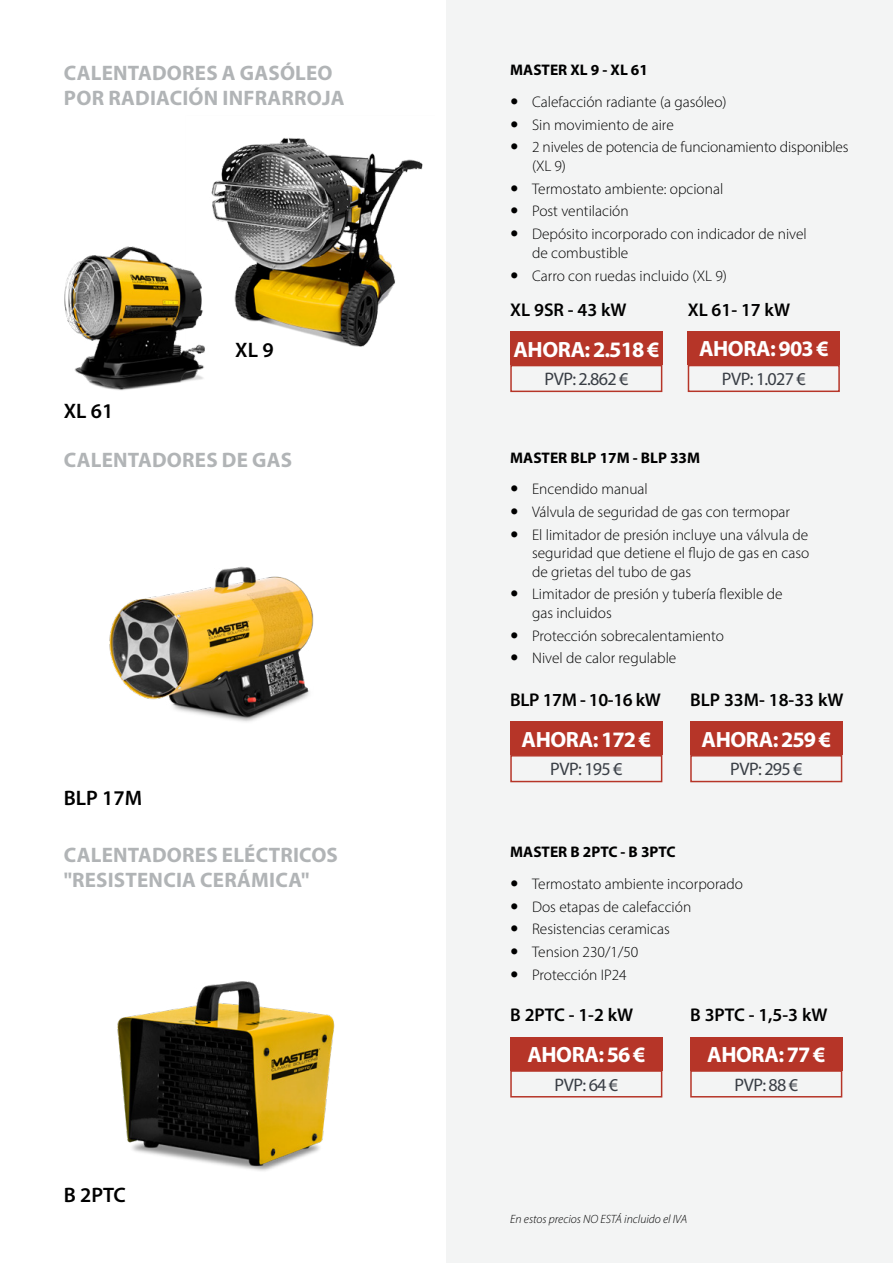
<style>
.page{position:relative;width:893px;height:1263px;background:#fff}
.page>*{position:absolute;margin:0;border:0;box-sizing:border-box;transform-origin:0 0}
.t1{font:700 22.2px "Myriad Pro";letter-spacing:-.02em;color:#fff}
.t2{font:700 21px/25.5px "Myriad Pro";letter-spacing:.01em;color:#b1b4b6}
.t3{font:600 21px "Myriad Pro";color:#000}
.t4{font:600 18.45px "Myriad Pro";color:#000}
.t5{font:600 18.45px "Myriad Pro";letter-spacing:-.02em;color:#000}
.t6{font:18.15px "Myriad Pro";letter-spacing:-.02em;color:#393e45}
.t7{font:300 15.3px/22.8px "Myriad Pro";color:#000}
.t8{font:700 15.3px "Myriad Pro";color:#000}
.t9{font:italic 300 12px "Myriad Pro";color:#000}
</style>
<div class="page">
<div style="left:446px;top:0;width:447px;height:1263px;background:#f3f4f4"></div>
<div style="left:510px;top:365px;width:152px;height:27px;border:2px solid #b63528"></div>
<div style="left:510px;top:332px;width:152px;height:33px;background:#b63528"></div>
<div style="left:510px;top:755px;width:152px;height:27px;border:2px solid #b63528"></div>
<div style="left:510px;top:722px;width:152px;height:33px;background:#b63528"></div>
<div style="left:688px;top:365px;width:152px;height:27px;border:2px solid #b63528"></div>
<div style="left:688px;top:331px;width:152px;height:34px;background:#b63528"></div>
<div style="left:690px;top:755px;width:152px;height:27px;border:2px solid #b63528"></div>
<div style="left:690px;top:722px;width:152px;height:33px;background:#b63528"></div>
<div style="left:510px;top:1070px;width:152px;height:27px;border:2px solid #b63528"></div>
<div style="left:510px;top:1037px;width:152px;height:33px;background:#b63528"></div>
<div style="left:690px;top:1070px;width:152px;height:27px;border:2px solid #b63528"></div>
<div style="left:690px;top:1037px;width:152px;height:33px;background:#b63528"></div>
<img style="left:211px;top:138px;width:212px;height:209px">
<img style="left:64px;top:240px;width:174px;height:151px">
<img style="left:109px;top:566px;width:205px;height:156px">
<img style="left:117px;top:981px;width:218px;height:190px">
<h2 class="t2" style="left:64px;top:59px;width:282px">CALENTADORES A GASÓLEO<br>POR RADIACIÓN INFRARROJA</h2>
<h2 class="t3" style="left:64px;top:398px;width:51px">XL 61</h2>
<h2 class="t3" style="left:235px;top:336px;width:40px">XL 9</h2>
<h2 class="t2" style="left:64px;top:446px;width:230px">CALENTADORES DE GAS</h2>
<h2 class="t3" style="left:64px;top:784px;width:80px">BLP 17M</h2>
<h2 class="t2" style="left:64px;top:841px;width:276px">CALENTADORES ELÉCTRICOS "RESISTENCIA CERÁMICA"</h2>
<h2 class="t3" style="left:64px;top:1182px;width:64px">B 2PTC</h2>
<p class="t8" style="left:510px;top:60px;width:139px">MASTER XL 9 - XL 61</p>
<p class="t7" style="left:532px;top:90px;width:318px">Calefacción radiante (a gasóleo)<br>Sin movimiento de aire<br>2 niveles de potencia de funcionamiento disponibles</p>
<p class="t7" style="left:532px;top:154px;width:276px">(XL 9)<br>Termostato ambiente: opcional<br>Post ventilación<br>Depósito incorporado con indicador de nivel</p>
<p class="t7" style="left:532px;top:241px;width:196px">de combustible<br>Carro con ruedas incluido (XL 9)</p>
<p class="t4" style="left:510px;top:298px;width:118px">XL 9SR - 43 kW</p>
<p class="t4" style="left:688px;top:298px;width:104px">XL 61- 17 kW</p>
<h1 class="t1" style="left:513px;top:335px;width:147px">AHORA: 2.518 €</h1>
<h1 class="t1" style="left:699px;top:334px;width:131px">AHORA: 903 €</h1>
<p class="t6" style="left:544px;top:368px;width:85px">PVP: 2.862 €</p>
<p class="t6" style="left:722px;top:368px;width:85px">PVP: 1.027 €</p>
<p class="t8" style="left:510px;top:447px;width:191px">MASTER BLP 17M - BLP 33M</p>
<p class="t7" style="left:532px;top:477px;width:278px">Encendido manual<br>Válvula de seguridad de gas con termopar<br>El limitador de presión incluye una válvula de</p>
<p class="t7" style="left:532px;top:544px;width:279px;line-height:18.5px">seguridad que detiene el flujo de gas en caso de grietas del tubo de gas</p>
<p class="t7" style="left:532px;top:585px;width:252px;line-height:18.5px">Limitador de presión y tubería flexible de gas incluidos</p>
<p class="t7" style="left:532px;top:624px;width:193px">Protección sobrecalentamiento<br>Nivel de calor regulable</p>
<p class="t5" style="left:510px;top:688px;width:152px">BLP 17M - 10-16 kW</p>
<p class="t4" style="left:690px;top:688px;width:155px">BLP 33M- 18-33 kW</p>
<h1 class="t1" style="left:522px;top:725px;width:131px">AHORA: 172 €</h1>
<h1 class="t1" style="left:702px;top:725px;width:131px">AHORA: 259 €</h1>
<p class="t6" style="left:550px;top:758px;width:74px">PVP: 195 €</p>
<p class="t6" style="left:730px;top:758px;width:74px">PVP: 295 €</p>
<p class="t8" style="left:510px;top:842px;width:167px">MASTER B 2PTC - B 3PTC</p>
<p class="t7" style="left:532px;top:872px;width:212px">Termostato ambiente incorporado<br>Dos etapas de calefacción<br>Resistencias ceramicas<br>Tension 230/1/50<br>Protección IP24</p>
<p class="t4" style="left:510px;top:1003px;width:124px">B 2PTC - 1-2 kW</p>
<p class="t4" style="left:690px;top:1003px;width:139px">B 3PTC - 1,5-3 kW</p>
<h1 class="t1" style="left:527px;top:1040px;width:120px">AHORA: 56 €</h1>
<h1 class="t1" style="left:707px;top:1040px;width:120px">AHORA: 77 €</h1>
<p class="t6" style="left:555px;top:1073px;width:65px">PVP: 64 €</p>
<p class="t6" style="left:734px;top:1073px;width:65px">PVP: 88 €</p>
<p class="t9" style="left:510px;top:1212px;width:178px">En estos precios NO ESTÁ incluido el IVA</p>
</div>
